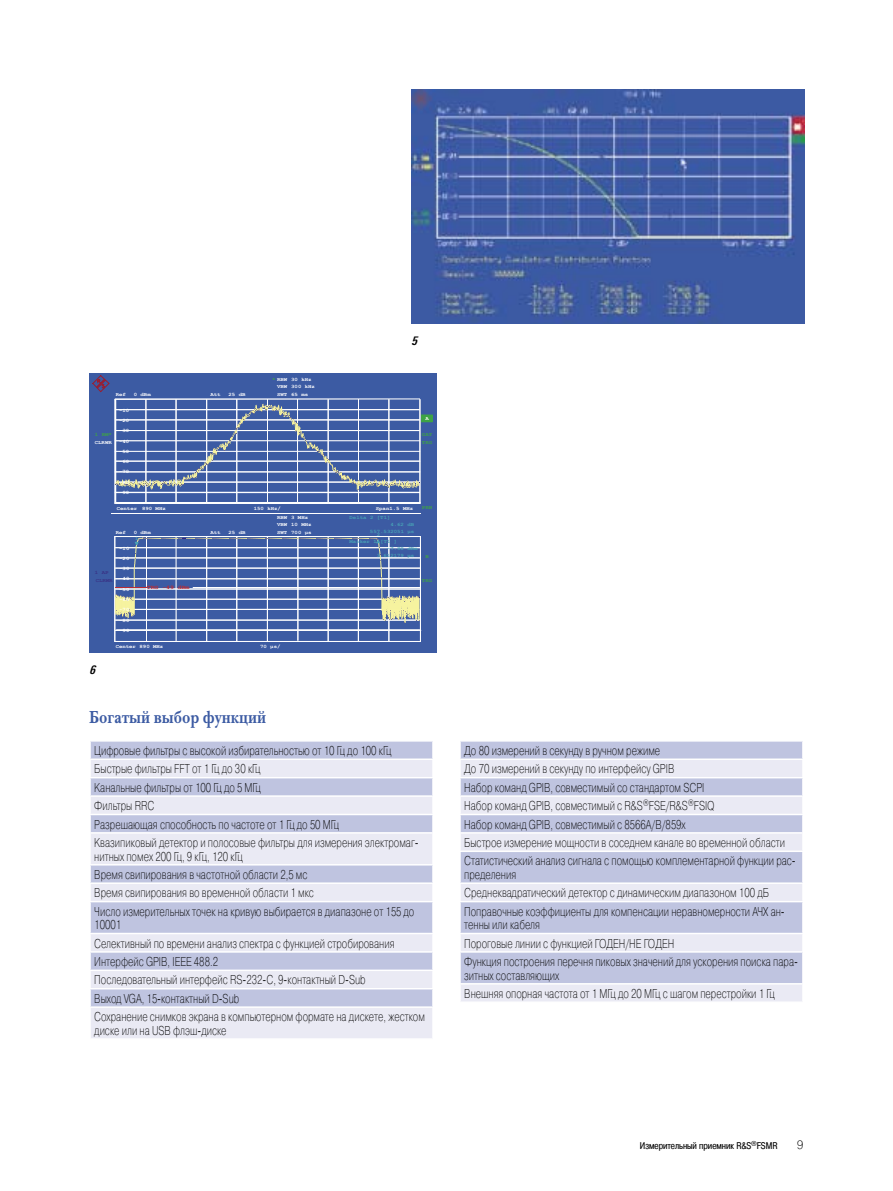
<style>
.page{position:relative;width:893px;height:1191px;background:#fff}
.page>*{position:absolute;margin:0;border:0;box-sizing:border-box;transform-origin:0 0}
.t1{font:700 18px "New Baskerville C";color:#3c5ba3;scale:.8 1}
.t2{font:12.75px/18.5px "Pragmatica Light C";color:#000;scale:.75 1}
.t3{font:italic 700 12px "RS Univers Cond";color:#000}
.t4{font:12px "Pragmatica Light C";color:#000}
.t5{font:9.75px "Pragmatica Cond C";color:#000}
.t6{font:700 5.55px "Courier New";letter-spacing:-.005em;color:#bf292f;scale:1.16 1}
.t7{font:700 5.1px/7.4px "Courier New";letter-spacing:.005em;color:#fff;scale:1.1 1}
.t8{font:700 5.1px "Courier New";letter-spacing:.005em;color:#48a1b6;scale:1.1 1}
.t9{font:700 5.1px "Courier New";letter-spacing:-.005em;color:#3ea345;scale:1.1 1}
.t10{font:700 5.1px/7.4px "Courier New";letter-spacing:.005em;color:#393285;scale:1.1 1}
.s1{color:#3ea345}
</style>
<div class="page">
<img style="left:411px;top:89px;width:393px;height:234px">
<div style="left:89px;top:373px;width:348px;height:279px;background:#3c5ba3"></div>
<div style="left:115px;top:502px;width:305px;height:2px;border:1px solid #fff"></div>
<div style="left:115px;top:399px;width:1px;height:104px;border:1px solid #fff"></div>
<div style="left:421px;top:415px;width:11px;height:7px;background:#3ea345"></div>
<hr style="left:146px;top:399px;width:1px;height:104px;background:#fff">
<hr style="left:176px;top:399px;width:1px;height:104px;background:#fff">
<hr style="left:206px;top:399px;width:1px;height:104px;background:#fff">
<hr style="left:236px;top:399px;width:1px;height:104px;background:#fff">
<hr style="left:267px;top:399px;width:1px;height:104px;background:#fff">
<hr style="left:297px;top:399px;width:1px;height:104px;background:#fff">
<hr style="left:328px;top:399px;width:1px;height:104px;background:#fff">
<hr style="left:358px;top:399px;width:1px;height:104px;background:#fff">
<hr style="left:389px;top:399px;width:1px;height:104px;background:#fff">
<hr style="left:420px;top:399px;width:1px;height:104px;background:#fff">
<div style="left:115px;top:492px;width:305px;height:1px;border:1px solid #fff"></div>
<svg style="left:93px;top:375px;width:17px;height:17px"></svg>
<div style="left:112px;top:513px;width:309px;height:1px;border:1px solid #fff"></div>
<svg style="left:115px;top:398px;width:306px;height:92px"></svg>
<svg style="left:115px;top:536px;width:305px;height:106px"></svg>
<hr style="left:115px;top:587px;width:31px;height:1px;background:#bf292f">
<hr style="left:193px;top:587px;width:227px;height:1px;background:#fff">
<div style="left:91px;top:741px;width:341px;height:17px;background:#bfc4e0"></div>
<svg style="left:91px;top:760px;width:341px;height:278px;background:#d7d9eb"></svg>
<hr style="left:89px;top:777px;width:345px;height:1px;background:#fff">
<hr style="left:89px;top:795px;width:345px;height:2px;background:#fff">
<hr style="left:89px;top:813px;width:345px;height:2px;background:#fff">
<svg style="left:90px;top:741px;width:1px;height:91px"></svg>
<svg style="left:432px;top:741px;width:1px;height:91px"></svg>
<hr style="left:89px;top:832px;width:345px;height:1px;background:#fff">
<hr style="left:89px;top:864px;width:345px;height:1px;background:#fff">
<hr style="left:89px;top:882px;width:345px;height:2px;background:#fff">
<svg style="left:90px;top:865px;width:1px;height:18px"></svg>
<svg style="left:432px;top:865px;width:1px;height:18px"></svg>
<hr style="left:89px;top:901px;width:345px;height:1px;background:#fff">
<hr style="left:89px;top:932px;width:345px;height:2px;background:#fff">
<hr style="left:89px;top:951px;width:345px;height:1px;background:#fff">
<hr style="left:89px;top:969px;width:345px;height:2px;background:#fff">
<hr style="left:89px;top:988px;width:345px;height:1px;background:#fff">
<svg style="left:90px;top:952px;width:1px;height:54px"></svg>
<svg style="left:432px;top:952px;width:1px;height:54px"></svg>
<hr style="left:89px;top:1006px;width:345px;height:2px;background:#fff">
<div style="left:461px;top:741px;width:341px;height:17px;background:#bfc4e0"></div>
<svg style="left:461px;top:760px;width:341px;height:241px;background:#d2d5e9"></svg>
<hr style="left:459px;top:777px;width:345px;height:1px;background:#fff">
<hr style="left:459px;top:795px;width:345px;height:2px;background:#fff">
<hr style="left:459px;top:813px;width:345px;height:2px;background:#fff">
<hr style="left:459px;top:832px;width:345px;height:1px;background:#fff">
<svg style="left:460px;top:741px;width:1px;height:91px"></svg>
<svg style="left:802px;top:741px;width:1px;height:91px"></svg>
<hr style="left:459px;top:850px;width:345px;height:2px;background:#fff">
<hr style="left:459px;top:882px;width:345px;height:2px;background:#fff">
<hr style="left:459px;top:901px;width:345px;height:1px;background:#fff">
<hr style="left:459px;top:932px;width:345px;height:2px;background:#fff">
<hr style="left:459px;top:951px;width:345px;height:1px;background:#fff">
<hr style="left:459px;top:983px;width:345px;height:1px;background:#fff">
<p class="t7" style="left:116px;top:390px;width:11px">Ref</p>
<p class="t7" style="left:134px;top:390px;width:17px">0 dBm</p>
<p class="t7" style="left:211px;top:390px;width:11px">Att</p>
<p class="t7" style="left:228px;top:390px;width:17px">25 dB</p>
<p class="t7" style="left:119px;top:406px;width:11px">-10</p>
<p class="t9" style="left:95px;top:431px;width:17px">1 RM*</p>
<p class="t7" style="left:119px;top:416px;width:11px">-20</p>
<p class="t7" style="left:119px;top:426px;width:11px">-30</p>
<p class="t7" style="left:119px;top:437px;width:11px">-40</p>
<p class="t7" style="left:95px;top:438px;width:17px">CLRWR</p>
<p class="t7" style="left:119px;top:447px;width:11px">-50</p>
<p class="t7" style="left:119px;top:457px;width:11px">-60</p>
<p class="t7" style="left:119px;top:468px;width:11px">-70</p>
<p class="t7" style="left:119px;top:478px;width:11px">-80</p>
<p class="t7" style="left:119px;top:489px;width:11px">-90</p>
<p class="t7" style="left:272px;top:375px;width:37px"><span class="s1">*</span> RBW 30 kHz</p>
<p class="t7" style="left:277px;top:390px;width:30px">SWT 65 ms</p>
<p class="t7" style="left:277px;top:383px;width:36px">VBW 300 kHz</p>
<p class="t3" style="left:412px;top:333px;width:7px">5</p>
<p class="t7" style="left:425px;top:414px;width:5px">A</p>
<p class="t9" style="left:422px;top:431px;width:11px">GAT</p>
<p class="t9" style="left:422px;top:439px;width:11px">TRG</p>
<p class="t7" style="left:117px;top:504px;width:46px">Center 890 MHz</p>
<p class="t7" style="left:254px;top:504px;width:26px">150 kHz/</p>
<p class="t7" style="left:376px;top:504px;width:36px">Span1.5 MHz</p>
<p class="t9" style="left:422px;top:504px;width:11px">PRN</p>
<p class="t7" style="left:116px;top:528px;width:11px">Ref</p>
<p class="t7" style="left:134px;top:528px;width:17px">0 dBm</p>
<p class="t7" style="left:211px;top:528px;width:11px">Att</p>
<p class="t7" style="left:228px;top:528px;width:17px">25 dB</p>
<p class="t8" style="left:135px;top:535px;width:5px">1</p>
<p class="t7" style="left:119px;top:544px;width:11px">-10</p>
<p class="t7" style="left:119px;top:554px;width:11px">-20</p>
<p class="t7" style="left:119px;top:564px;width:11px">-30</p>
<p class="t10" style="left:95px;top:569px;width:18px">1 AP<br>CLRWR</p>
<p class="t7" style="left:119px;top:575px;width:11px">-40</p>
<p class="t7" style="left:119px;top:585px;width:11px">-50</p>
<p class="t7" style="left:119px;top:594px;width:11px;line-height:10.2px">-60 -70</p>
<p class="t7" style="left:119px;top:616px;width:11px">-80</p>
<p class="t7" style="left:119px;top:627px;width:11px">-90</p>
<p class="t6" style="left:147px;top:584px;width:38px">TRG -49 dBm</p>
<p class="t7" style="left:277px;top:513px;width:33px">RBW 3 MHz<br>VBW 10 MHz</p>
<p class="t7" style="left:277px;top:528px;width:33px">SWT 700 µs</p>
<p class="t3" style="left:90px;top:662px;width:7px">6</p>
<p class="t7" style="left:116px;top:642px;width:45px">Center 890 MHz</p>
<p class="t7" style="left:260px;top:642px;width:20px">70 µs/</p>
<h1 class="t1" style="left:89px;top:707px;width:223px">Богатый выбор функций</h1>
<p class="t8" style="left:350px;top:514px;width:39px">Delta 2 [T1]</p>
<p class="t8" style="left:390px;top:521px;width:23px">4.62 dB</p>
<p class="t8" style="left:370px;top:528px;width:42px">557.532051 µs</p>
<p class="t8" style="left:377px;top:531px;width:5px">2</p>
<p class="t8" style="left:350px;top:538px;width:45px">Marker 1 [T1 ]</p>
<p class="t8" style="left:387px;top:545px;width:29px">-7.90 dBm</p>
<p class="t8" style="left:377px;top:552px;width:36px">3.612179 µs</p>
<p class="t9" style="left:425px;top:553px;width:5px">B</p>
<p class="t9" style="left:422px;top:577px;width:11px">TRG</p>
<p class="t2" style="left:94px;top:741px;width:434px">Цифровые фильтры с высокой избирательностью от 10 Гц до 100 кГц Быстрые фильтры FFT от 1 Гц до 30 кГц<br>Канальные фильтры от 100 Гц до 5 МГц<br>Фильтры RRC<br>Разрешающая способность по частоте от 1 Гц до 50 МГц<br>Квазипиковый детектор и полосовые фильтры для измерения электромаг-</p>
<p class="t2" style="left:94px;top:847px;width:428px">нитных помех 200 Гц, 9 кГц, 120 кГц<br>Время свипирования в частотной области 2,5 мс<br>Время свипирования во временной области 1 мкс<br>Число измерительных точек на кривую выбирается в диапазоне от 155 до</p>
<p class="t2" style="left:94px;top:915px;width:442px">10001<br>Селективный по времени анализ спектра с функцией стробирования Интерфейс GPIB, IEEE 488.2<br>Последовательный интерфейс RS-232-C, 9-контактный D-Sub<br>Выход VGA, 15-контактный D-Sub<br>Сохранение снимков экрана в компьютерном формате на дискете, жестком</p>
<p class="t2" style="left:94px;top:1021px;width:178px">диске или на USB флэш-диске</p>
<p class="t2" style="left:464px;top:741px;width:444px">До 80 измерений в секунду в ручном режиме<br>До 70 измерений в секунду по интерфейсу GPIB<br>Набор команд GPIB, совместимый со стандартом SCPI<br>Набор команд GPIB, совместимый с R&amp;S<sup>®</sup>FSE/R&amp;S<sup>®</sup>FSIQ<br>Набор команд GPIB, совместимый с 8566A/B/859x<br>Быстрое измерение мощности в соседнем канале во временной области Статистический анализ сигнала с помощью комплементарной функции рас-</p>
<p class="t2" style="left:464px;top:865px;width:429px">пределения<br>Среднеквадратический детектор с динамическим диапазоном 100 дБ<br>Поправочные коэффициенты для компенсации неравномерности АЧХ ан-</p>
<p class="t2" style="left:464px;top:915px;width:447px">тенны или кабеля<br>Пороговые линии с функцией ГОДЕН/НЕ ГОДЕН<br>Функция построения перечня пиковых значений для ускорения поиска пара-</p>
<p class="t2" style="left:464px;top:966px;width:415px">зитных составляющих<br>Внешняя опорная частота от 1 МГц до 20 МГц с шагом перестройки 1 Гц</p>
<p class="t5" style="left:640px;top:1140px;width:139px">Измерительный приемник R&amp;S<sup>®</sup>FSMR</p>
<p class="t4" style="left:797px;top:1138px;width:8px">9</p>
</div>
